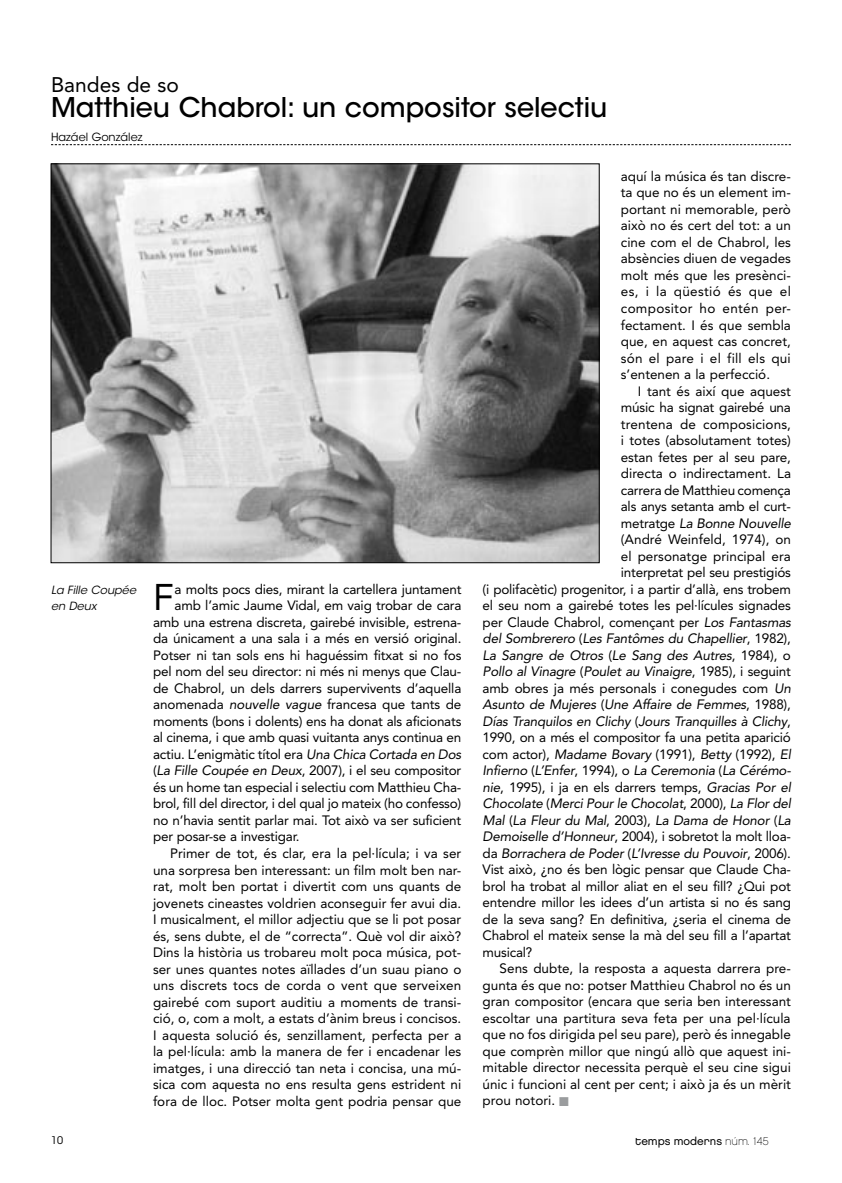
<style>
.page{position:relative;width:842px;height:1183px;background:#fff}
.page>*{position:absolute;margin:0;border:0;box-sizing:border-box;transform-origin:0 0}
.t1{font:36.75px "Avenir LT Std";color:#000}
.t2{font:500 27px "ITC Avant Garde Std";color:#000}
.t3{font:21px "Avenir LT Std";color:#000}
.t4{font:13.5px/16.5px "Avenir LT Std";letter-spacing:-.005em;color:#000;text-align:justify}
.t5{font:italic 13.5px "Avenir LT Std";letter-spacing:-.015em;color:#000}
.t6{font:11.25px "Chalet London Nineteen Eighty";color:#000}
.t7{font:italic 11.25px/16.5px "ITC Avant Garde Std";color:#000}
.t8{font:11.25px "ITC Avant Garde Std";color:#000}
.t9{font:10.5px "ITC Avant Garde Std";color:#000}
.s1{font-style:italic}
.s2{font-style:normal}
.s3{color:#9a9c9e}
.s4{font-family:"Chalet Paris Nineteen Eighty"}
</style>
<div class="page">
<svg style="left:51px;top:144px;width:740px;height:1px"></svg>
<img style="left:53px;top:165px;width:545px;height:396px">
<h3 class="t3" style="left:51px;top:73px;width:130px">Bandes de so</h3>
<h2 class="t2" style="left:51px;top:90px;width:558px">Matthieu Chabrol: un compositor selectiu</h2>
<p class="t8" style="left:51px;top:130px;width:93px">Hazáel González</p>
<p class="t7" style="left:51px;top:581px;width:87px">La Fille Coupée en Deux</p>
<h1 class="t1" style="left:153px;top:576px;width:22px">F</h1>
<p class="t4" style="left:175px;top:581px;width:288px">a molts pocs dies, mirant la cartellera juntament</p>
<p class="t4" style="left:175px;top:597px;width:288px">amb l’amic Jaume Vidal, em vaig trobar de cara</p>
<p class="t4" style="left:153px;top:614px;width:310px">amb una estrena discreta, gairebé invisible, estrena-</p>
<p class="t4" style="left:153px;top:630px;width:310px">da únicament a una sala i a més en versió original.</p>
<p class="t4" style="left:153px;top:647px;width:310px">Potser ni tan sols ens hi haguéssim fitxat si no fos</p>
<p class="t4" style="left:153px;top:663px;width:310px">pel nom del seu director: ni més ni menys que Clau-</p>
<p class="t4" style="left:153px;top:680px;width:310px">de Chabrol, un dels darrers supervivents d’aquella</p>
<p class="t4" style="left:153px;top:696px;width:310px">anomenada <span class="s1">nouvelle vague</span> francesa que tants de</p>
<p class="t4" style="left:153px;top:712px;width:310px">moments (bons i dolents) ens ha donat als aficionats</p>
<p class="t4" style="left:153px;top:729px;width:310px">al cinema, i que amb quasi vuitanta anys continua en</p>
<p class="t4" style="left:153px;top:745px;width:310px">actiu. L’enigmàtic títol era <span class="s1">Una Chica Cortada en Dos</span></p>
<p class="t4" style="left:153px;top:762px;width:310px">(<span class="s1">La Fille Coupée en Deux</span>, 2007), i el seu compositor</p>
<p class="t4" style="left:153px;top:778px;width:310px">és un home tan especial i selectiu com Matthieu Cha-</p>
<p class="t4" style="left:153px;top:795px;width:310px">brol, fill del director, i del qual jo mateix (ho confesso)</p>
<p class="t4" style="left:153px;top:811px;width:310px">no n’havia sentit parlar mai. Tot això va ser suficient</p>
<p class="t4" style="left:153px;top:828px;width:148px">per posar-se a investigar.</p>
<p class="t4" style="left:170px;top:844px;width:293px">Primer de tot, és clar, era la pel·lícula; i va ser</p>
<p class="t4" style="left:153px;top:861px;width:310px">una sorpresa ben interessant: un film molt ben nar-</p>
<p class="t4" style="left:153px;top:877px;width:310px">rat, molt ben portat i divertit com uns quants de</p>
<p class="t4" style="left:153px;top:894px;width:310px">jovenets cineastes voldrien aconseguir fer avui dia.</p>
<p class="t4" style="left:153px;top:910px;width:310px">I musicalment, el millor adjectiu que se li pot posar</p>
<p class="t4" style="left:153px;top:927px;width:310px">és, sens dubte, el de “correcta”. Què vol dir això?</p>
<p class="t4" style="left:153px;top:943px;width:310px">Dins la història us trobareu molt poca música, pot-</p>
<p class="t4" style="left:153px;top:960px;width:310px">ser unes quantes notes aïllades d’un suau piano o</p>
<p class="t4" style="left:153px;top:976px;width:310px">uns discrets tocs de corda o vent que serveixen</p>
<p class="t4" style="left:153px;top:993px;width:310px">gairebé com suport auditiu a moments de transi-</p>
<p class="t4" style="left:153px;top:1009px;width:310px">ció, o, com a molt, a estats d’ànim breus i concisos.</p>
<p class="t4" style="left:153px;top:1026px;width:310px">I aquesta solució és, senzillament, perfecta per a</p>
<p class="t4" style="left:153px;top:1042px;width:310px">la pel·lícula: amb la manera de fer i encadenar les</p>
<p class="t4" style="left:153px;top:1059px;width:310px">imatges, i una direcció tan neta i concisa, una mú-</p>
<p class="t4" style="left:153px;top:1075px;width:310px">sica com aquesta no ens resulta gens estrident ni</p>
<p class="t4" style="left:153px;top:1092px;width:310px">fora de lloc. Potser molta gent podria pensar que</p>
<p class="t4" style="left:621px;top:168px;width:172px">aquí la música és tan discre&shy;ta que no és un element im&shy;portant ni memorable, però això no és cert del tot: a un cine com el de Chabrol, les absències diuen de vegades molt més que les presènci&shy;es, i la qüestió és que el compositor ho entén per&shy;fectament. I és que sembla que, en aquest cas concret, són el pare i el fill els qui s’entenen a la perfecció.</p>
<p class="t4" style="left:638px;top:382px;width:155px">I tant és així que aquest</p>
<p class="t4" style="left:621px;top:399px;width:172px">músic ha signat gairebé una</p>
<p class="t4" style="left:621px;top:415px;width:172px">trentena de composicions,</p>
<p class="t4" style="left:621px;top:432px;width:172px">i totes (absolutament totes)</p>
<p class="t4" style="left:621px;top:448px;width:172px">estan fetes per al seu pare,</p>
<p class="t4" style="left:621px;top:465px;width:172px">directa o indirectament. La</p>
<p class="t4" style="left:621px;top:481px;width:172px">carrera de Matthieu comença</p>
<p class="t4" style="left:621px;top:498px;width:172px">als anys setanta amb el curt-</p>
<p class="t5" style="left:621px;top:515px;width:172px"><span class="s2">metratge</span> La Bonne Nouvelle</p>
<p class="t4" style="left:621px;top:531px;width:172px">(André Weinfeld, 1974), on</p>
<p class="t4" style="left:621px;top:547px;width:171px">el personatge principal era</p>
<p class="t4" style="left:621px;top:564px;width:172px">interpretat pel seu prestigiós</p>
<p class="t4" style="left:483px;top:580px;width:310px">(i polifacètic) progenitor, i a partir d’allà, ens trobem</p>
<p class="t4" style="left:483px;top:597px;width:310px">el seu nom a gairebé totes les pel·lícules signades</p>
<p class="t4" style="left:483px;top:613px;width:310px">per Claude Chabrol, començant per <span class="s1">Los Fantasmas</span></p>
<p class="t5" style="left:483px;top:630px;width:310px">del Sombrerero <span class="s2">(</span>Les Fantômes du Chapellier<span class="s2">, 1982),</span></p>
<p class="t5" style="left:483px;top:647px;width:310px">La Sangre de Otros <span class="s2">(</span>Le Sang des Autres<span class="s2">, 1984), o</span></p>
<p class="t5" style="left:483px;top:663px;width:310px">Pollo al Vinagre <span class="s2">(</span>Poulet au Vinaigre<span class="s2">, 1985), i seguint</span></p>
<p class="t4" style="left:483px;top:679px;width:310px">amb obres ja més personals i conegudes com <span class="s1">Un</span></p>
<p class="t5" style="left:483px;top:696px;width:310px">Asunto de Mujeres <span class="s2">(</span>Une Affaire de Femmes<span class="s2">, 1988),</span></p>
<p class="t5" style="left:483px;top:713px;width:310px">Días Tranquilos en Clichy <span class="s2">(</span>Jours Tranquilles à Clichy<span class="s2">,</span></p>
<p class="t4" style="left:483px;top:729px;width:310px">1990, on a més el compositor fa una petita aparició</p>
<p class="t4" style="left:483px;top:745px;width:310px">com actor), <span class="s1">Madame Bovary</span> (1991), <span class="s1">Betty</span> (1992), <span class="s1">El</span></p>
<p class="t5" style="left:483px;top:762px;width:310px">Infierno <span class="s2">(</span>L’Enfer<span class="s2">, 1994), o</span> La Ceremonia <span class="s2">(</span>La Cérémo-</p>
<p class="t4" style="left:483px;top:778px;width:310px"><span class="s1">nie</span>, 1995), i ja en els darrers temps, <span class="s1">Gracias Por el</span></p>
<p class="t5" style="left:483px;top:795px;width:310px">Chocolate <span class="s2">(</span>Merci Pour le Chocolat<span class="s2">, 2000),</span> La Flor del</p>
<p class="t5" style="left:483px;top:812px;width:310px">Mal <span class="s2">(</span>La Fleur du Mal<span class="s2">, 2003),</span> La Dama de Honor <span class="s2">(</span>La</p>
<p class="t4" style="left:483px;top:828px;width:310px"><span class="s1">Demoiselle d’Honneur</span>, 2004), i sobretot la molt lloa-</p>
<p class="t5" style="left:483px;top:845px;width:310px"><span class="s2">da</span> Borrachera de Poder <span class="s2">(</span>L’Ivresse du Pouvoir<span class="s2">, 2006).</span></p>
<p class="t4" style="left:483px;top:861px;width:310px">Vist això, ¿no és ben lògic pensar que Claude Cha-</p>
<p class="t4" style="left:483px;top:877px;width:310px">brol ha trobat al millor aliat en el seu fill? ¿Qui pot</p>
<p class="t4" style="left:483px;top:894px;width:310px">entendre millor les idees d’un artista si no és sang</p>
<p class="t4" style="left:483px;top:910px;width:310px">de la seva sang? En definitiva, ¿seria el cinema de</p>
<p class="t4" style="left:483px;top:927px;width:310px">Chabrol el mateix sense la mà del seu fill a l’apartat</p>
<p class="t4" style="left:483px;top:943px;width:51px">musical?</p>
<p class="t4" style="left:500px;top:960px;width:293px">Sens dubte, la resposta a aquesta darrera pre-</p>
<p class="t4" style="left:483px;top:976px;width:310px">gunta és que no: potser Matthieu Chabrol no és un</p>
<p class="t4" style="left:483px;top:993px;width:310px">gran compositor (encara que seria ben interessant</p>
<p class="t4" style="left:483px;top:1009px;width:309px">escoltar una partitura seva feta per una pel·lícula</p>
<p class="t4" style="left:483px;top:1026px;width:310px">que no fos dirigida pel seu pare), però és innegable</p>
<p class="t4" style="left:483px;top:1042px;width:310px">que comprèn millor que ningú allò que aquest ini-</p>
<p class="t4" style="left:483px;top:1059px;width:310px">mitable director necessita perquè el seu cine sigui</p>
<p class="t4" style="left:483px;top:1075px;width:310px">únic i funcioni al cent per cent; i això ja és un mèrit</p>
<p class="t4" style="left:483px;top:1092px;width:88px">prou notori. <span class="s3">■</span></p>
<p class="t9" style="left:51px;top:1133px;width:14px">10</p>
<p class="t6" style="left:635px;top:1133px;width:135px">temps moderns <span class="s4">núm. 145</span></p>
</div>
